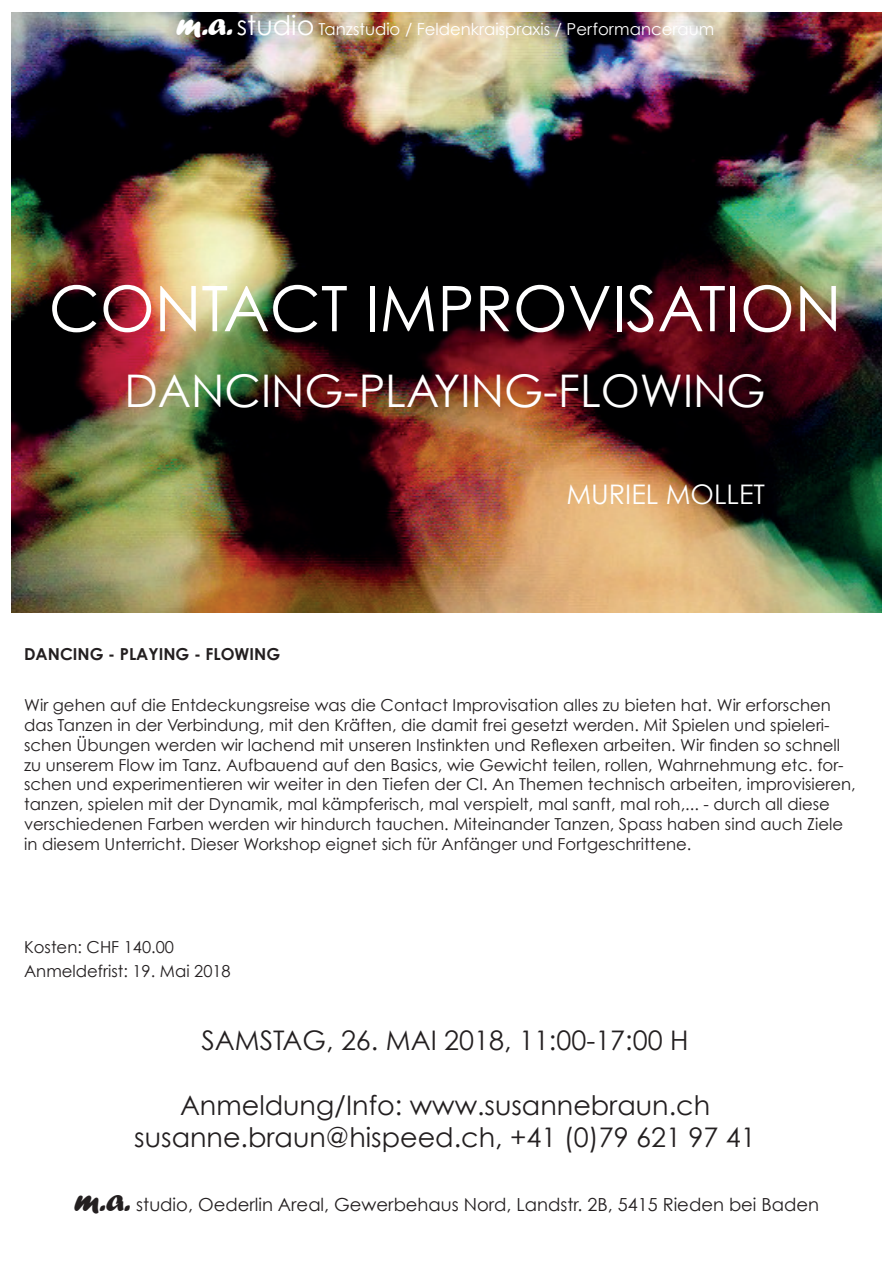
<style>
.page{position:relative;width:893px;height:1263px;background:#fff}
.page>*{position:absolute;margin:0;border:0;box-sizing:border-box;transform-origin:0 0}
.t1{font:63px "Century Gothic";color:#fff}
.t2{font:45px "Century Gothic";color:#fff}
.t3{font:27px/32.4px "Century Gothic";color:#231f20;text-align:center}
.t4{font:27px "Century Gothic";color:#fff}
.t5{font:18px "Century Gothic";color:#231f20}
.t6{font:16.5px/19.8px "Century Gothic";color:#231f20}
.t7{font:16.5px "Century Gothic";color:#fff}
.t8{font:700 16.5px "Century Gothic";color:#231f20}
.s1{font-family:"Forte";font-size:33px}
.s2{font-size:27px}
</style>
<div class="page">
<img style="left:11px;top:13px;width:870px;height:599px">
<p class="t7" style="left:176px;top:19px;width:540px"><span class="s1">m.a.</span><span class="s2">studio</span> Tanzstudio / Feldenkraispraxis / Performanceraum</p>
<h1 class="t1" style="left:49px;top:270px;width:794px">CONTACT IMPROVISATION</h1>
<h2 class="t2" style="left:124px;top:363px;width:643px">DANCING-PLAYING-FLOWING</h2>
<h3 class="t4" style="left:566px;top:478px;width:200px">MURIEL MOLLET</h3>
<p class="t8" style="left:24px;top:644px;width:258px">DANCING - PLAYING - FLOWING</p>
<p class="t6" style="left:24px;top:695px;width:833px">Wir gehen auf die Entdeckungsreise was die Contact Improvisation alles zu bieten hat. Wir erforschen das Tanzen in der Verbindung, mit den Kräften, die damit frei gesetzt werden. Mit Spielen und spieleri&shy;schen Übungen werden wir lachend mit unseren Instinkten und Reflexen arbeiten. Wir finden so schnell zu unserem Flow im Tanz. Aufbauend auf den Basics, wie Gewicht teilen, rollen, Wahrnehmung etc. for&shy;schen und experimentieren wir weiter in den Tiefen der CI. An Themen technisch arbeiten, improvisieren, tanzen, spielen mit der Dynamik, mal kämpferisch, mal verspielt, mal sanft, mal roh,... - durch all diese verschiedenen Farben werden wir hindurch tauchen. Miteinander Tanzen, Spass haben sind auch Ziele in diesem Unterricht. Dieser Workshop eignet sich für Anfänger und Fortgeschrittene.</p>
<p class="t6" style="left:24px;top:935px;width:208px;line-height:24px">Kosten: CHF 140.00<br>Anmeldefrist: 19. Mai 2018</p>
<h3 class="t3" style="left:202px;top:1023px;width:488px">SAMSTAG, 26. MAI 2018, 11:00-17:00 H</h3>
<h3 class="t3" style="left:134px;top:1088px;width:623px">Anmeldung/Info: www.susannebraun.ch susanne.braun@hispeed.ch, +41 (0)79 621 97 41</h3>
<p class="t5" style="left:74px;top:1193px;width:747px"><span class="s1">m.a.</span> studio, Oederlin Areal, Gewerbehaus Nord, Landstr. 2B, 5415 Rieden bei Baden</p>
</div>
